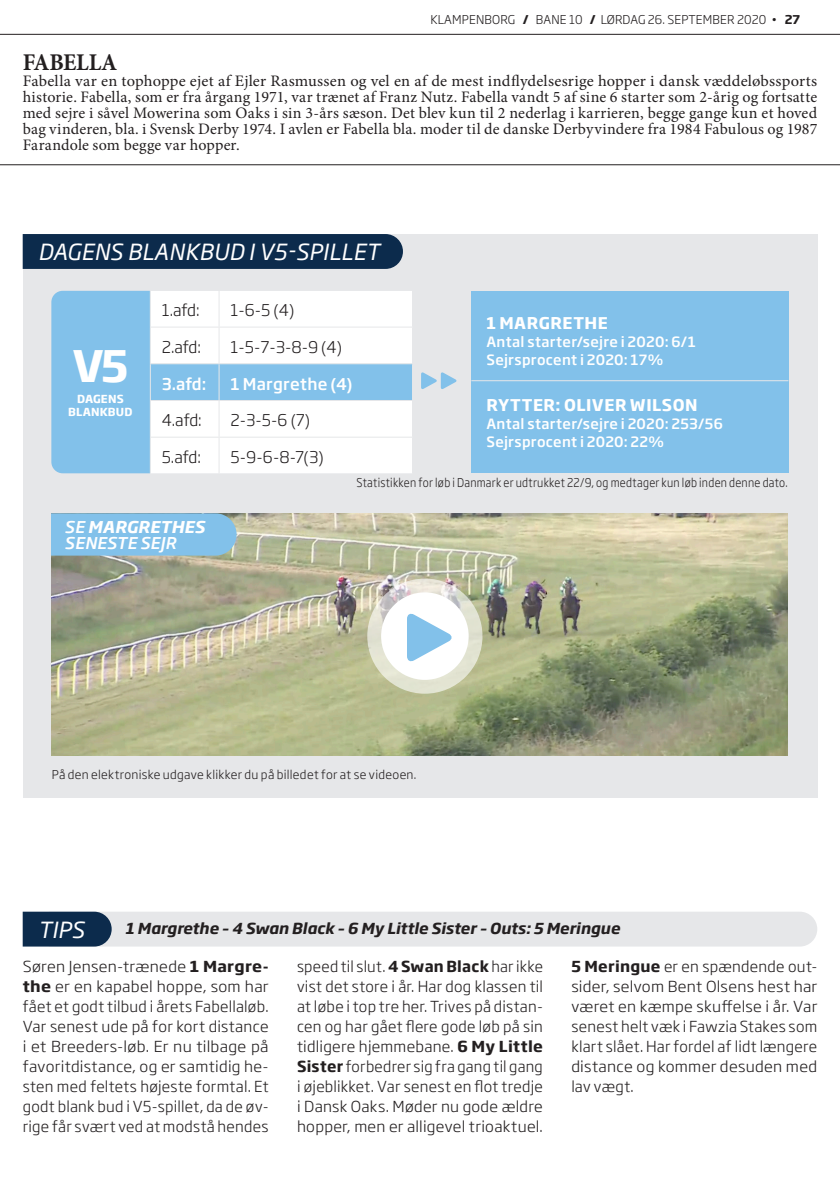
<style>
.page{position:relative;width:840px;height:1191px;background:#fff}
.page>*{position:absolute;margin:0;border:0;box-sizing:border-box;transform-origin:0 0}
.t1{font:700 43px "Soho Gothic Pro";color:#fff}
.Brød{font:700 24px "Minion Pro";letter-spacing:-.005em;color:#231f20;scale:.95 1}
.t2{font:italic 22px "Soho Gothic Pro";letter-spacing:.015em;color:#fff}
.Brødtekst_Klampenbor{font:16px/16px "Minion Pro";letter-spacing:.01em;color:#231f20;text-align:justify}
.Brød-2{font:300 16px "Soho Gothic Pro";letter-spacing:-.025em;color:#231f20}
.Brød-3{font:700 16px "Soho Gothic Pro";letter-spacing:.03em;color:#fff}
.t3{font:italic 500 16px/15.4px "Soho Gothic Pro";letter-spacing:.015em;color:#fff}
.Brød-4{font:500 16px "Soho Gothic Pro";letter-spacing:.015em;color:#fff}
.Tips_brødtekst{font:300 15px/20px "Soho Gothic Pro";letter-spacing:.015em;color:#231f20;text-align:justify}
.Tips_brødtekst-2{font:300 15px/20px "Soho Gothic Pro";letter-spacing:.015em;color:#231f20;text-align:justify;scale:1.05 1}
.Tips_overskrift{font:italic 700 15px "Soho Gothic Pro";color:#231f20}
.Brød-5{font:500 14px "Soho Gothic Pro";letter-spacing:.02em;color:#fff}
.Brød-6{font:300 12px "Soho Gothic Pro";letter-spacing:.02em;color:#231f20}
.Brød-7{font:300 12px "Soho Gothic Pro";letter-spacing:.02em;color:#231f20;scale:.89 1}
.t4{font:700 11px "Soho Gothic Pro";letter-spacing:.015em;color:#fff}
.s1{font-weight:700}
</style>
<div class="page">
<hr style="left:0;top:34px;width:839px;height:1px;background:#231f20">
<hr style="left:0;top:164px;width:839px;height:1px;background:#231f20">
<svg style="left:23px;top:911px;width:793px;height:35px;background:#cfd3d9"></svg>
<div style="left:23px;top:234px;width:793px;height:563px;background:#e6e7e9"></div>
<div style="left:471px;top:291px;width:317px;height:181px;background:#82c1ea"></div>
<svg style="left:421px;top:372px;width:35px;height:17px"></svg>
<svg style="left:51px;top:291px;width:361px;height:182px;background:#cae4f5"></svg>
<hr style="left:150px;top:363px;width:69px;height:1px;background:#e6e7e9">
<hr style="left:219px;top:363px;width:194px;height:1px;background:#e6e7e9">
<hr style="left:150px;top:437px;width:69px;height:1px;background:#e6e7e9">
<hr style="left:219px;top:437px;width:194px;height:1px;background:#e6e7e9">
<hr style="left:150px;top:326px;width:69px;height:1px;background:#e6e7e9">
<hr style="left:219px;top:326px;width:194px;height:1px;background:#e6e7e9">
<hr style="left:150px;top:400px;width:69px;height:1px;background:#e6e7e9">
<hr style="left:219px;top:400px;width:194px;height:1px;background:#e6e7e9">
<hr style="left:218px;top:291px;width:1px;height:35px;background:#e6e7e9">
<hr style="left:218px;top:327px;width:1px;height:36px;background:#e6e7e9">
<hr style="left:218px;top:364px;width:1px;height:36px;background:#e6e7e9">
<hr style="left:218px;top:401px;width:1px;height:36px;background:#e6e7e9">
<hr style="left:218px;top:438px;width:1px;height:35px;background:#e6e7e9">
<hr style="left:150px;top:291px;width:1px;height:35px;background:#e6e7e9">
<hr style="left:150px;top:327px;width:1px;height:36px;background:#e6e7e9">
<hr style="left:150px;top:364px;width:1px;height:36px;background:#e6e7e9">
<hr style="left:150px;top:401px;width:1px;height:36px;background:#e6e7e9">
<hr style="left:150px;top:438px;width:1px;height:35px;background:#e6e7e9">
<hr style="left:471px;top:380px;width:317px;height:1px;background:#e6e7e9">
<img style="left:51px;top:513px;width:736px;height:243px">
<svg style="left:367px;top:578px;width:115px;height:115px;fill:#e2e3d2"></svg>
<div style="left:381px;top:592px;width:87px;height:88px;background:#fff;border-radius:50%"></div>
<svg style="left:407px;top:613px;width:45px;height:49px"></svg>
<div style="left:23px;top:234px;width:380px;height:35px;background:#0c2b4c"></div>
<div style="left:51px;top:513px;width:185px;height:42px;background:#82c1ea"></div>
<p class="Brød-6" style="left:430px;top:10px;width:371px">KLAMPENBORG <span class="s1">/</span> BANE 10 <span class="s1">/</span> LØRDAG 26. SEPTEMBER 2020 • <span class="s1">27</span></p>
<p class="Brød" style="left:23px;top:45px;width:101px">FABELLA</p>
<p class="Brødtekst_Klampenbor" style="left:23px;top:73px;width:795px">Fabella var en tophoppe ejet af Ejler Rasmussen og vel en af de mest indflydelsesrige hopper i dansk væddeløbssports historie. Fabella, som er fra årgang 1971, var trænet af Franz Nutz. Fabella vandt 5 af sine 6 starter som 2-årig og fortsatte med sejre i såvel Mowerina som Oaks i sin 3-års sæson. Det blev kun til 2 nederlag i karrieren, begge gange kun et hoved bag vinderen, bla. i Svensk Derby 1974. I avlen er Fabella bla. moder til de danske Derbyvindere fra 1984 Fabulous og 1987<br>Farandole som begge var hopper.</p>
<p class="t2" style="left:38px;top:235px;width:343px">DAGENS BLANKBUD I V5-SPILLET</p>
<p class="t1" style="left:72px;top:332px;width:58px">V5</p>
<p class="t4" style="left:77px;top:390px;width:48px">DAGENS</p>
<p class="t4" style="left:68px;top:403px;width:66px">BLANKBUD</p>
<p class="Brød-2" style="left:162px;top:298px;width:39px">1.afd:</p>
<p class="Brød-2" style="left:230px;top:298px;width:65px">1-6-5 (4)</p>
<p class="Brød-2" style="left:162px;top:334px;width:41px">2.afd:</p>
<p class="Brød-2" style="left:230px;top:334px;width:113px">1-5-7-3-8-9 (4)</p>
<p class="Brød-4" style="left:162px;top:371px;width:46px">3.afd:</p>
<p class="Brød-4" style="left:230px;top:371px;width:124px">1 Margrethe (4)</p>
<p class="Brød-2" style="left:162px;top:408px;width:42px">4.afd:</p>
<p class="Brød-2" style="left:230px;top:408px;width:81px">2-3-5-6 (7)</p>
<p class="Brød-2" style="left:162px;top:444px;width:41px">5.afd:</p>
<p class="Brød-2" style="left:230px;top:444px;width:95px">5-9-6-8-7(3)</p>
<p class="Brød-3" style="left:486px;top:311px;width:123px">1 MARGRETHE</p>
<p class="Brød-5" style="left:486px;top:331px;width:211px">Antal starter/sejre i 2020: 6/1</p>
<p class="Brød-5" style="left:486px;top:349px;width:178px">Sejrsprocent i 2020: 17%</p>
<p class="Brød-3" style="left:486px;top:393px;width:213px">RYTTER: OLIVER WILSON</p>
<p class="Brød-5" style="left:486px;top:413px;width:238px">Antal starter/sejre i 2020: 253/56</p>
<p class="Brød-5" style="left:486px;top:431px;width:179px">Sejrsprocent i 2020: 22%</p>
<p class="t3" style="left:65px;top:519px;width:142px">SE <span class="s1">MARGRETHES<br></span>SENESTE SEJR</p>
<p class="Brød-7" style="left:356px;top:473px;width:485px">Statistikken for løb i Danmark er udtrukket 22/9, og medtager kun løb inden denne dato.</p>
<p class="Brød-6" style="left:52px;top:765px;width:366px">På den elektroniske udgave klikker du på billedet for at se videoen.</p>
<p class="t2" style="left:38px;top:912px;width:48px">TIPS</p>
<p class="Tips_overskrift" style="left:125px;top:916px;width:496px">1 Margrethe – 4 Swan Black – 6 My Little Sister – Outs: 5 Meringue</p>
<p class="Tips_brødtekst-2" style="left:23px;top:955px;width:235px">Søren Jensen-trænede <span class="s1">1 Margre&shy;the</span> er en kapabel hoppe, som har fået et godt tilbud i årets Fabellaløb.<br>Var senest ude på for kort distance i et Breeders-løb. Er nu tilbage på favoritdistance, og er samtidig he&shy;sten med feltets højeste formtal. Et godt blank bud i V5-spillet, da de øv&shy;rige får svært ved at modstå hendes</p>
<p class="Tips_brødtekst" style="left:297px;top:955px;width:247px">speed til slut. <span class="s1">4 Swan Black</span> har ikke vist det store i år. Har dog klassen til at løbe i top tre her. Trives på distan&shy;cen og har gået flere gode løb på sin tidligere hjemmebane. <span class="s1">6 My Little Sister</span> forbedrer sig fra gang til gang i øjeblikket. Var senest en flot tredje i Dansk Oaks. Møder nu gode ældre hopper, men er alligevel trioaktuel.</p>
<p class="Tips_brødtekst" style="left:571px;top:955px;width:247px"><span class="s1">5 Meringue</span> er en spændende out&shy;sider, selvom Bent Olsens hest har været en kæmpe skuffelse i år. Var senest helt væk i Fawzia Stakes som klart slået. Har fordel af lidt længere distance og kommer desuden med lav vægt.</p>
</div>
